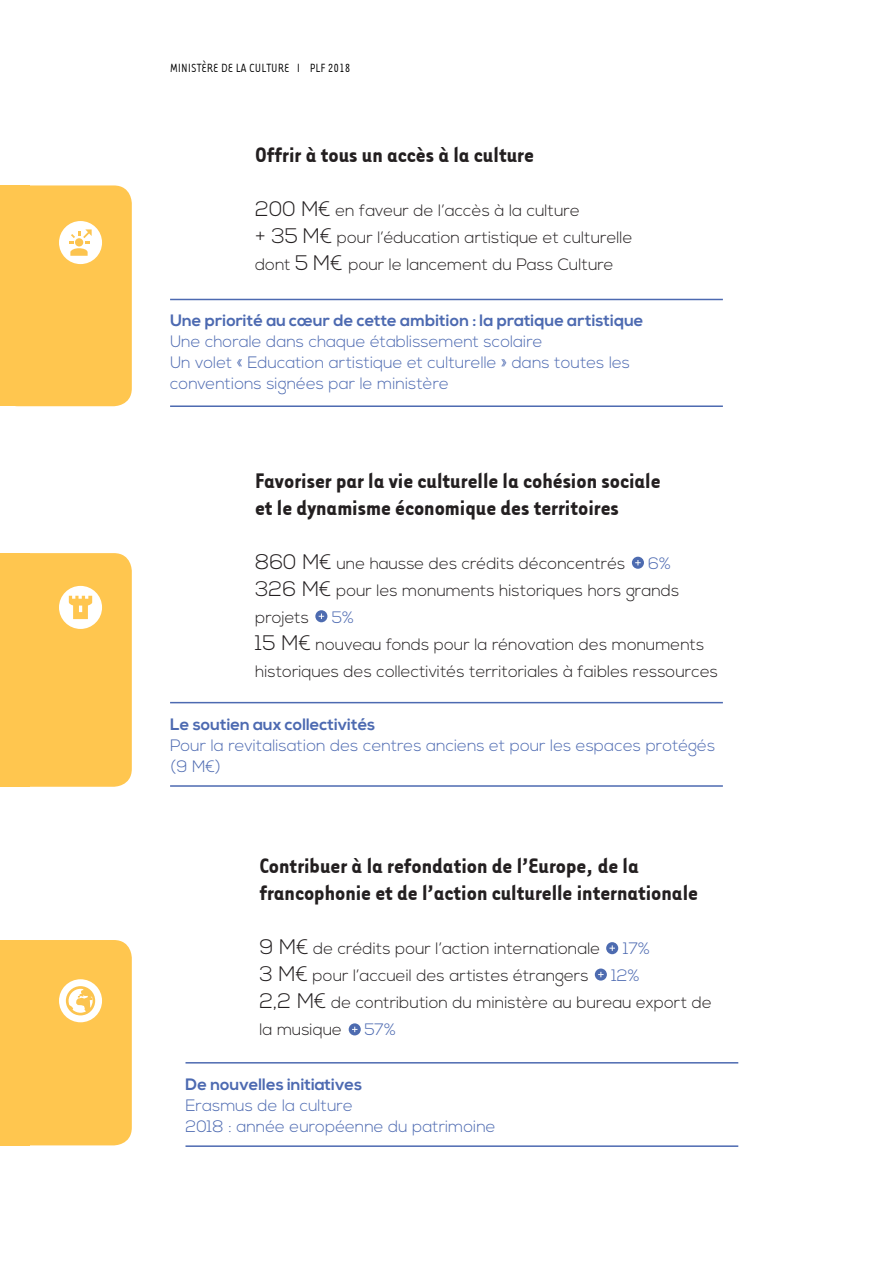
<style>
.page{position:relative;width:893px;height:1263px;background:#fff}
.page>*{position:absolute;margin:0;border:0;box-sizing:border-box;transform-origin:0 0}
.t1{font:700 24px/27px "Tarzana Narrow";color:#231f20}
.t2{font:300 16.5px/27px "Nexa";color:#231f20}
.t3{font:300 16.5px/21px "Nexa";color:#4d6ab1}
.t4{font:700 16.5px "Nexa";color:#4d6ab1}
.t5{font:13.5px "Tarzana Narrow";color:#000}
.s1{font-size:21px}
.s2{color:#4d6ab1}
</style>
<div class="page">
<div style="left:0;top:185px;width:132px;height:221px;background:#ffc64f;border-radius:18px"></div>
<div style="left:0;top:553px;width:132px;height:234px;background:#ffc64f;border-radius:18px"></div>
<div style="left:0;top:940px;width:132px;height:205px;background:#ffc64f;border-radius:18px"></div>
<div style="left:0;top:185px;width:30px;height:220px;background:#ffc64f"></div>
<div style="left:0;top:553px;width:30px;height:234px;background:#ffc64f"></div>
<div style="left:0;top:940px;width:30px;height:205px;background:#ffc64f"></div>
<div style="left:59px;top:221px;width:43px;height:43px;background:#fff;border-radius:50%"></div>
<div style="left:59px;top:586px;width:43px;height:43px;background:#fff;border-radius:50%"></div>
<div style="left:59px;top:979px;width:43px;height:43px;background:#fff;border-radius:50%"></div>
<svg style="left:69px;top:596px;width:23px;height:23px"></svg>
<hr style="left:170px;top:299px;width:553px;height:1px;background:#4d6ab1">
<hr style="left:170px;top:702px;width:553px;height:1px;background:#4d6ab1">
<hr style="left:170px;top:405px;width:553px;height:2px;background:#4d6ab1">
<hr style="left:170px;top:785px;width:553px;height:2px;background:#4d6ab1">
<div style="left:632px;top:557px;width:12px;height:12px;background:#4d6bb0;border-radius:50%"></div>
<svg style="left:635px;top:560px;width:6px;height:5px"></svg>
<div style="left:315px;top:610px;width:12px;height:12px;background:#4d6bb0;border-radius:50%"></div>
<svg style="left:319px;top:613px;width:5px;height:6px"></svg>
<svg style="left:69px;top:229px;width:23px;height:27px"></svg>
<div style="left:606px;top:942px;width:12px;height:12px;background:#4d6bb0;border-radius:50%"></div>
<svg style="left:609px;top:945px;width:6px;height:6px"></svg>
<div style="left:595px;top:968px;width:12px;height:12px;background:#4d6bb0;border-radius:50%"></div>
<svg style="left:598px;top:972px;width:6px;height:5px"></svg>
<hr style="left:185px;top:1062px;width:553px;height:1px;background:#4d6ab1">
<hr style="left:185px;top:1145px;width:553px;height:2px;background:#4d6ab1">
<svg style="left:66px;top:986px;width:29px;height:29px"></svg>
<svg style="left:349px;top:1023px;width:12px;height:12px"></svg>
<svg style="left:352px;top:1027px;width:5px;height:5px"></svg>
<p class="t5" style="left:170px;top:60px;width:182px">MINISTÈRE DE LA CULTURE I PLF 2018</p>
<h1 class="t1" style="left:255px;top:140px;width:280px">Offrir à tous un accès à la culture</h1>
<p class="t2" style="left:255px;top:197px;width:379px"><span class="s1">200 M€</span> en faveur de l’accès à la culture<br><span class="s1">+ 35 M€</span> pour l’éducation artistique et culturelle dont <span class="s1">5 M€</span> pour le lancement du Pass Culture</p>
<p class="t4" style="left:170px;top:311px;width:475px">Une priorité au cœur de cette ambition : la pratique artistique</p>
<p class="t3" style="left:170px;top:332px;width:462px">Une chorale dans chaque établissement scolaire<br>Un volet « Education artistique et culturelle » dans toutes les conventions signées par le ministère</p>
<h1 class="t1" style="left:255px;top:466px;width:407px">Favoriser par la vie culturelle la cohésion sociale et le dynamisme économique des territoires</h1>
<p class="t2" style="left:255px;top:550px;width:372px"><span class="s1">860 M€</span> une hausse des crédits déconcentrés</p>
<p class="t2" style="left:255px;top:550px;width:426px;text-indent:393px"><span class="s2">6%<br></span><span class="s1">326 M€</span> pour les monuments historiques hors grands projets</p>
<p class="t2" style="left:255px;top:604px;width:464px;text-indent:77px"><span class="s2">5%<br></span><span class="s1">15 M€</span> nouveau fonds pour la rénovation des monuments historiques des collectivités territoriales à faibles ressources</p>
<p class="t4" style="left:170px;top:714px;width:207px">Le soutien aux collectivités</p>
<p class="t3" style="left:170px;top:735px;width:547px">Pour la revitalisation des centres anciens et pour les espaces protégés (9 M€)</p>
<h1 class="t1" style="left:259px;top:852px;width:440px">Contribuer à la refondation de l’Europe, de la francophonie et de l’action culturelle internationale</h1>
<p class="t2" style="left:259px;top:936px;width:342px"><span class="s1">9 M€</span> de crédits pour l’action internationale</p>
<p class="t3" style="left:623px;top:939px;width:29px">17%</p>
<p class="t2" style="left:259px;top:963px;width:331px"><span class="s1">3 M€</span> pour l’accueil des artistes étrangers</p>
<p class="t2" style="left:259px;top:963px;width:454px;text-indent:352px"><span class="s2">12%<br></span><span class="s1">2,2 M€</span> de contribution du ministère au bureau export de la musique</p>
<p class="t3" style="left:365px;top:1020px;width:33px">57%</p>
<p class="t4" style="left:185px;top:1074px;width:178px">De nouvelles initiatives</p>
<p class="t3" style="left:185px;top:1095px;width:312px">Erasmus de la culture<br>2018 : année européenne du patrimoine</p>
</div>
